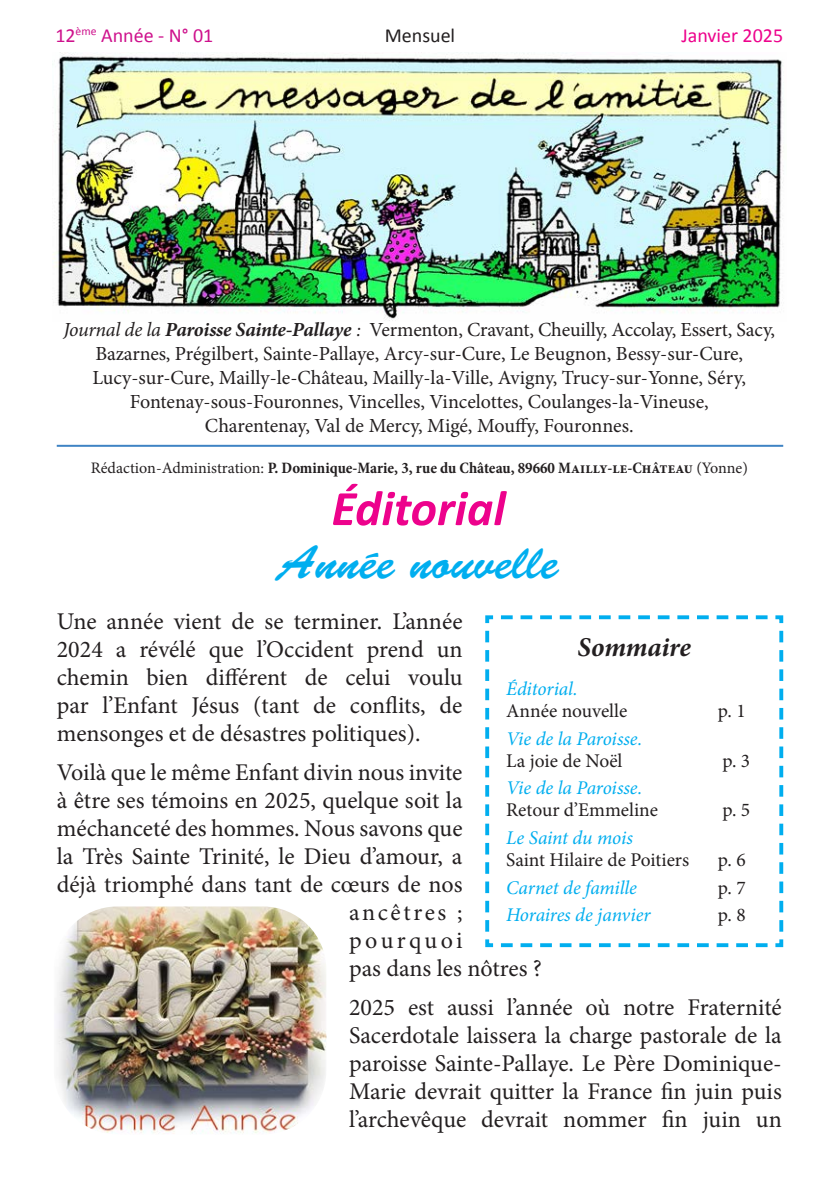
<style>
.page{position:relative;width:840px;height:1191px;background:#fff}
.page>*{position:absolute;margin:0;border:0;box-sizing:border-box;transform-origin:0 0}
.t1{font:italic 700 50px "Calibri";color:#ed028c}
.t2{font:48px "Brush Script Std";color:#00aeef}
.t3{font:italic 700 27.2px "Minion Pro";letter-spacing:-.005em;color:#231f20}
.t4{font:24px/28px "Minion Pro";letter-spacing:-.01em;color:#231f20;text-align:justify}
.t5{font:20px/24px "Minion Pro";letter-spacing:-.01em;color:#231f20;text-align:center}
.t6{font:20px "Calibri";color:#ce118c}
.t7{font:20px "Calibri";color:#ed028c}
.t8{font:20px "Calibri";color:#231f20}
.t9{font:italic 19.4px/22px "Minion Pro";letter-spacing:-.01em;color:#00aeef}
.t10{font:19.4px/22px "Minion Pro";letter-spacing:-.01em;color:#231f20}
.t11{font:700 condensed 16px "Minion Pro";color:#231f20}
.s1{font-style:italic}
.s2{font-weight:700;font-style:italic}
.s3{font-weight:400;font-stretch:normal}
.s4{font-style:italic;color:#00aeef}
.s5{font-style:normal;color:#231f20}
</style>
<div class="page">
<img style="left:52px;top:52px;width:732px;height:269px">
<hr style="left:57px;top:445px;width:725px;height:2px;background:#3f83c4">
<svg style="left:485px;top:615px;width:299px;height:333px"></svg>
<img style="left:56px;top:906px;width:270px;height:228px">
<p class="t6" style="left:55px;top:23px;width:159px">12<sup>ème</sup> Année - N° 01</p>
<p class="t8" style="left:384px;top:23px;width:72px">Mensuel</p>
<p class="t7" style="left:681px;top:23px;width:103px">Janvier 2025</p>
<p class="t5" style="left:63px;top:318px;width:712px"><span class="s1">Journal de la</span> <span class="s2">Paroisse Sainte-Pallaye</span> <span class="s1">:</span> Vermenton, Cravant, Cheuilly, Accolay, Essert, Sacy, Bazarnes, Prégilbert, Sainte-Pallaye, Arcy-sur-Cure, Le Beugnon, Bessy-sur-Cure, Lucy-sur-Cure, Mailly-le-Château, Mailly-la-Ville, Avigny, Trucy-sur-Yonne, Séry, Fontenay-sous-Fouronnes, Vincelles, Vincelottes, Coulanges-la-Vineuse,<br>Charentenay, Val de Mercy, Migé, Mouffy, Fouronnes.</p>
<p class="t11" style="left:91px;top:456px;width:658px"><span class="s3">Rédaction-Administration:</span> P. Dominique-Marie, 3, rue du Château, 89660 Mailly-le-Château <span class="s3">(Yonne)</span></p>
<p class="t1" style="left:331px;top:477px;width:175px">Éditorial</p>
<p class="t2" style="left:278px;top:536px;width:281px">Année nouvelle</p>
<p class="t4" style="left:57px;top:607px;width:407px">Une année vient de se terminer. L’année 2024 a révélé que l’Occident prend un chemin bien différent de celui voulu par l’Enfant Jésus (tant de conflits, de mensonges et de désastres politiques).</p>
<p class="t4" style="left:57px;top:758px;width:407px">Voilà que le même Enfant divin nous invite</p>
<p class="t4" style="left:57px;top:786px;width:407px">à être ses témoins en 2025, quelque soit la</p>
<p class="t4" style="left:57px;top:814px;width:407px">méchanceté des hommes. Nous savons que</p>
<p class="t4" style="left:57px;top:842px;width:407px">la Très Sainte Trinité, le Dieu d’amour, a</p>
<p class="t4" style="left:57px;top:870px;width:407px">déjà triomphé dans tant de cœurs de nos</p>
<p class="t4" style="left:349px;top:898px;width:115px">ancêtres ;</p>
<p class="t4" style="left:349px;top:926px;width:115px">pourquoi</p>
<p class="t4" style="left:349px;top:954px;width:194px">pas dans les nôtres ?</p>
<p class="t4" style="left:349px;top:993px;width:434px">2025 est aussi l’année où notre Fraternité Sacerdotale laissera la charge pastorale de la paroisse Sainte-Pallaye. Le Père Dominique-Marie devrait quitter la France fin juin puis l’archevêque devrait nommer fin juin un</p>
<p class="t3" style="left:577px;top:628px;width:115px">Sommaire</p>
<p class="t10" style="left:506px;top:678px;width:123px"><span class="s4">Éditorial.<br></span>Année nouvelle</p>
<p class="t10" style="left:717px;top:700px;width:29px">p. 1</p>
<p class="t9" style="left:506px;top:727px;width:137px">Vie de la Paroisse.<br><span class="s5">La joie de Noël</span></p>
<p class="t10" style="left:722px;top:749px;width:29px">p. 3</p>
<p class="t9" style="left:506px;top:777px;width:153px">Vie de la Paroisse.<br><span class="s5">Retour d’Emmeline</span></p>
<p class="t10" style="left:722px;top:799px;width:29px">p. 5</p>
<p class="t10" style="left:506px;top:827px;width:184px"><span class="s4">Le Saint du mois<br></span>Saint Hilaire de Poitiers</p>
<p class="t10" style="left:717px;top:849px;width:29px">p. 6</p>
<p class="t9" style="left:506px;top:876px;width:132px">Carnet de famille</p>
<p class="t10" style="left:717px;top:876px;width:29px">p. 7</p>
<p class="t9" style="left:506px;top:904px;width:146px">Horaires de janvier</p>
<p class="t10" style="left:717px;top:904px;width:29px">p. 8</p>
</div>
